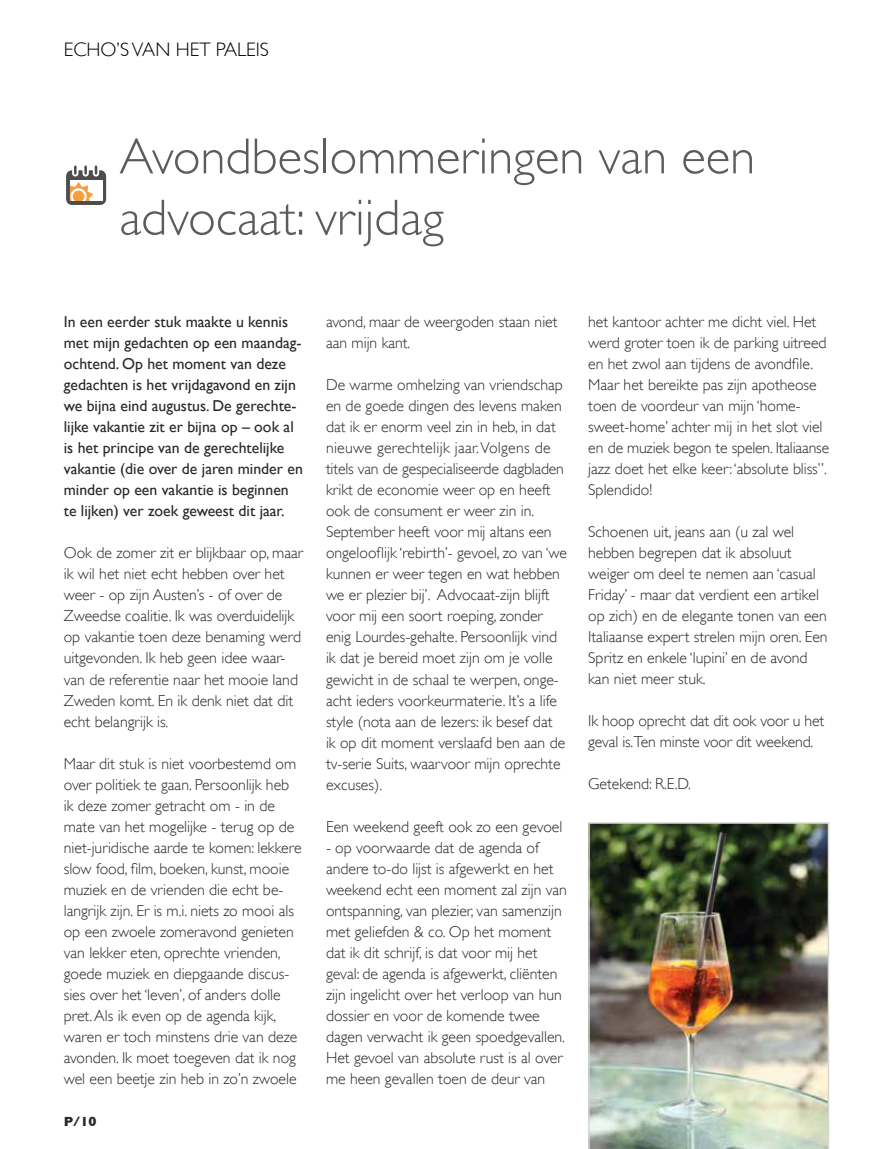
<style>
.page{position:relative;width:893px;height:1149px;background:#fff}
.page>*{position:absolute;margin:0;border:0;box-sizing:border-box;transform-origin:0 0}
.t1{font:300 51px/61.2px "Gill Sans";color:#5c5c5b}
.t2{font:300 19.5px "Gill Sans";color:#000}
.t3{font:300 15.75px/21px "Gill Sans";color:#292829}
.t4{font:15.75px/21px "Gill Sans";color:#292829}
.t5{font:700 13.5px "Gill Sans";color:#292829}
</style>
<div class="page">
<img style="left:588px;top:822px;width:241px;height:326px">
<svg style="left:66px;top:170px;width:40px;height:35px"></svg>
<div style="left:70px;top:180px;width:32px;height:21px;background:#fff"></div>
<svg style="left:72px;top:167px;width:6px;height:6px"></svg>
<div style="left:82px;top:167px;width:7px;height:6px;background:#fff"></div>
<svg style="left:84px;top:167px;width:3px;height:6px"></svg>
<svg style="left:93px;top:167px;width:6px;height:6px"></svg>
<svg style="left:70px;top:182px;width:23px;height:19px"></svg>
<p class="t2" style="left:64px;top:34px;width:205px">echo’s van het paleis</p>
<h1 class="t1" style="left:119px;top:124px;width:637px">Avondbeslommeringen van een advocaat: vrijdag</h1>
<p class="t4" style="left:64px;top:311px;width:241px">In een eerder stuk maakte u kennis met mijn gedachten op een maandag&shy;ochtend. Op het moment van deze gedachten is het vrijdagavond en zijn we bijna eind augustus. De gerechte&shy;lijke vakantie zit er bijna op – ook al is het principe van de gerechtelijke vakantie (die over de jaren minder en minder op een vakantie is beginnen te lijken) ver zoek geweest dit jaar.</p>
<p class="t3" style="left:64px;top:542px;width:241px">Ook de zomer zit er blijkbaar op, maar ik wil het niet echt hebben over het weer - op zijn Austen’s - of over de Zweedse coalitie. Ik was overduidelijk op vakantie toen deze benaming werd uitgevonden. Ik heb geen idee waar&shy;van de referentie naar het mooie land Zweden komt. En ik denk niet dat dit echt belangrijk is.</p>
<p class="t3" style="left:64px;top:752px;width:239px">Maar dit stuk is niet voorbestemd om over politiek te gaan. Persoonlijk heb ik deze zomer getracht om - in de mate van het mogelijke - terug op de niet-juridische aarde te komen: lekkere slow food, film, boeken, kunst, mooie muziek en de vrienden die echt be&shy;langrijk zijn. Er is m.i. niets zo mooi als op een zwoele zomeravond genieten van lekker eten, oprechte vrienden, goede muziek en diepgaande discus&shy;sies over het ‘leven’, of anders dolle pret. Als ik even op de agenda kijk, waren er toch minstens drie van deze avonden. Ik moet toegeven dat ik nog wel een beetje zin heb in zo’n zwoele</p>
<p class="t5" style="left:64px;top:1113px;width:34px">P/10</p>
<p class="t3" style="left:326px;top:311px;width:233px">avond, maar de weergoden staan niet aan mijn kant.</p>
<p class="t3" style="left:326px;top:374px;width:242px">De warme omhelzing van vriendschap en de goede dingen des levens maken dat ik er enorm veel zin in heb, in dat nieuwe gerechtelijk jaar. Volgens de titels van de gespecialiseerde dagbladen krikt de economie weer op en heeft ook de consument er weer zin in.<br>September heeft voor mij altans een ongelooflijk ‘rebirth’- gevoel, zo van ‘we kunnen er weer tegen en wat hebben we er plezier bij’. Advocaat-zijn blijft voor mij een soort roeping, zonder enig Lourdes-gehalte. Persoonlijk vind ik dat je bereid moet zijn om je volle gewicht in de schaal te werpen, onge&shy;acht ieders voorkeurmaterie. It’s a life style (nota aan de lezers: ik besef dat<br>ik op dit moment verslaafd ben aan de tv-serie Suits, waarvoor mijn oprechte excuses).</p>
<p class="t3" style="left:326px;top:815px;width:238px">Een weekend geeft ook zo een gevoel</p>
<p class="t3" style="left:326px;top:836px;width:242px">- op voorwaarde dat de agenda of andere to-do lijst is afgewerkt en het weekend echt een moment zal zijn van ontspanning, van plezier, van samenzijn met geliefden &amp; co. Op het moment dat ik dit schrijf, is dat voor mij het geval: de agenda is afgewerkt, cliënten zijn ingelicht over het verloop van hun dossier en voor de komende twee dagen verwacht ik geen spoedgevallen.<br>H et gevoel van absolute rust is al over me heen gevallen toen de deur van</p>
<p class="t3" style="left:588px;top:310px;width:242px">het kantoor achter me dicht viel. H et werd groter toen ik de parking uitreed en het zwol aan tijdens de avondfile.<br>M aar het bereikte pas zijn apotheose toen de voordeur van mijn ‘home&shy;sweet-home’ achter mij in het slot viel en de muziek begon te spelen. Italiaanse jazz doet het elke keer: ‘absolute bliss”.<br>Splendido!</p>
<p class="t3" style="left:588px;top:520px;width:241px">Schoenen uit, jeans aan (u zal wel hebben begrepen dat ik absoluut weiger om deel te nemen aan ‘casual Friday’ - maar dat verdient een artikel op zich) en de elegante tonen van een Italiaanse expert strelen mijn oren. Een Spritz en enkele ‘lupini’ en de avond kan niet meer stuk.</p>
<p class="t3" style="left:588px;top:709px;width:238px">I k hoop oprecht dat dit ook voor u het geval is.Ten minste voor dit weekend.</p>
<p class="t3" style="left:588px;top:772px;width:104px">Getekend: R.E.D.</p>
</div>
